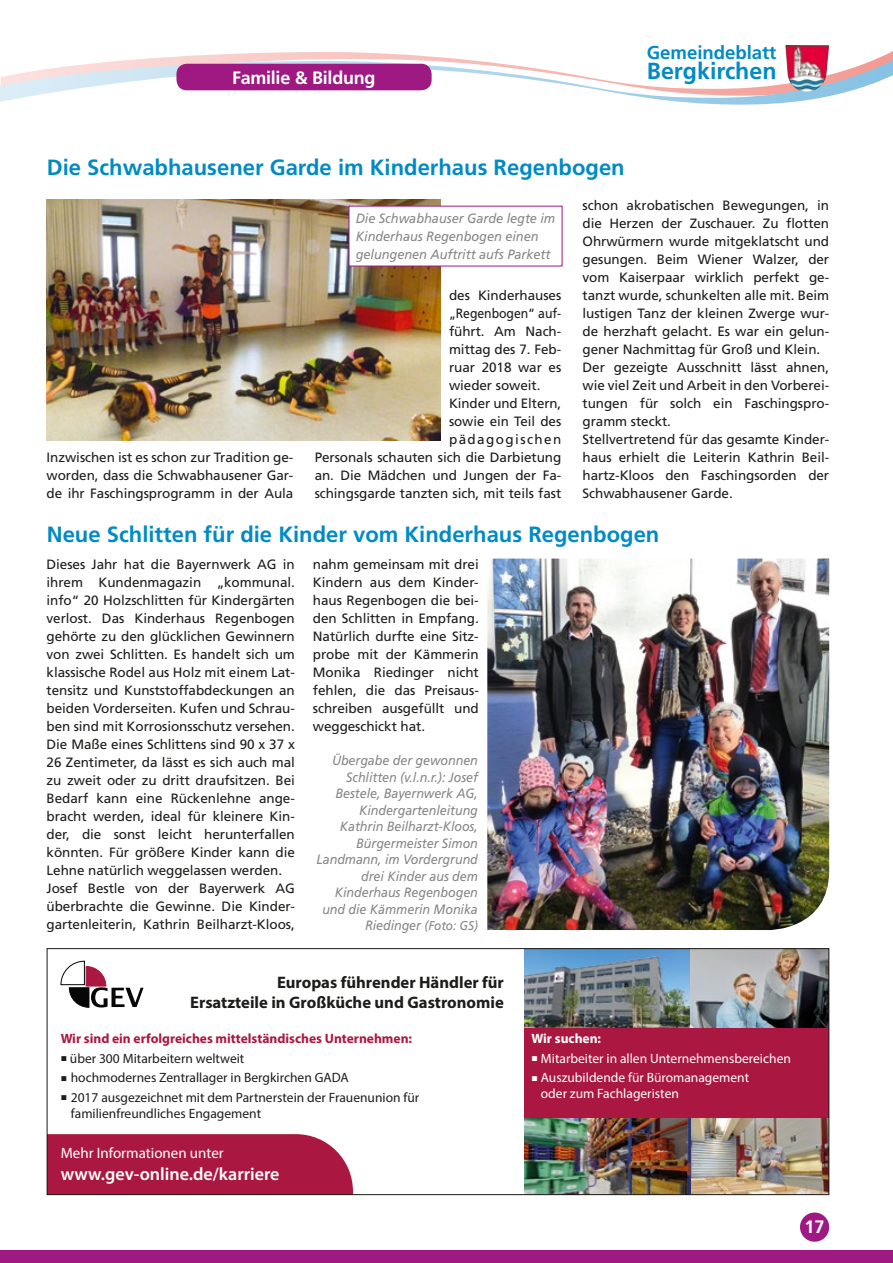
<style>
.page{position:relative;width:893px;height:1263px;background:#fff}
.page>*{position:absolute;margin:0;border:0;box-sizing:border-box;transform-origin:0 0}
.t1{font:700 23.25px "Frutiger";color:#008bc5}
.t2{font:700 22.05px "Frutiger";color:#008bc5}
.t3{font:700 18.6px "Frutiger";letter-spacing:-.005em;color:#008bc5}
.t4{font:600 18px "Myriad Pro";color:#fff}
.t5{font:700 18px "Frutiger";letter-spacing:-.015em;color:#fff}
.t6{font:700 16.65px/20px "Myriad Pro";color:#1d1d1b;text-align:right}
.t7{font:15px "Myriad Pro";color:#fff}
.t8{font:13.5px/18px "Frutiger";letter-spacing:-.005em;color:#1d1d1b;text-align:justify}
.t9{font:italic 13.5px/16.5px "Frutiger";letter-spacing:-.005em;color:#878787;text-align:right;scale:.93 1}
.t10{font:13.5px/16.2px "Myriad Pro";color:#1d1d1b}
.t11{font:13.5px/16.2px "Myriad Pro";color:#fff}
.t12{font:italic 13.5px/18px "Frutiger";letter-spacing:-.005em;color:#878787;scale:.95 1}
.t13{font:700 13.5px "Myriad Pro";color:#aa1841}
.t14{font:13.5px "Frutiger";letter-spacing:-.005em;color:#1d1d1b;scale:.91 1}
.t15{font:13.5px "Frutiger";letter-spacing:.105em;color:#1d1d1b}
.t16{font:700 13.5px "Myriad Pro";color:#fff}
.s1{font-size:12.75px}
.s2{font-family:"Arial";font-weight:700;font-size:10.5px}
</style>
<div class="page">
<svg style="left:0;top:53px;width:893px;height:52px"></svg>
<div style="left:0;top:1250px;width:893px;height:13px;background:#9e1981"></div>
<div style="left:800px;top:1212px;width:29px;height:30px;background:#9e1981;border-radius:50%"></div>
<div style="left:176px;top:64px;width:256px;height:26px;background:#9e1981;border-radius:11px"></div>
<img style="left:785px;top:45px;width:44px;height:48px">
<img style="left:487px;top:559px;width:342px;height:371px">
<img style="left:524px;top:950px;width:166px;height:78px">
<img style="left:690px;top:950px;width:137px;height:78px">
<img style="left:524px;top:1118px;width:168px;height:75px">
<img style="left:692px;top:1118px;width:135px;height:75px">
<div style="left:524px;top:1028px;width:305px;height:90px;background:#aa1841"></div>
<svg style="left:61px;top:961px;width:83px;height:46px"></svg>
<div style="left:47px;top:1189px;width:306px;height:5px;background:#aa1841"></div>
<div style="left:49px;top:1134px;width:304px;height:55px;background:#aa1841"></div>
<div style="left:47px;top:948px;width:782px;height:247px;border:1px solid #1a1a18"></div>
<img style="left:47px;top:199px;width:393px;height:241px">
<div style="left:349px;top:206px;width:213px;height:60px;background:#fff"></div>
<h3 class="t5" style="left:232px;top:67px;width:145px">Familie &amp; Bildung</h3>
<h3 class="t3" style="left:647px;top:42px;width:131px">Gemeindeblatt</h3>
<h1 class="t1" style="left:647px;top:58px;width:131px">Bergkirchen</h1>
<h2 class="t2" style="left:47px;top:154px;width:579px">Die Schwabhausener Garde im Kinderhaus Regenbogen</h2>
<p class="t8" style="left:47px;top:448px;width:248px">Inzwischen ist es schon zur Tradition ge&shy;worden, dass die Schwabhausener Gar&shy;de ihr Faschingsprogramm in der Aula</p>
<p class="t12" style="left:356px;top:210px;width:212px">Die Schwabhauser Garde legte im<br>Kinderhaus Regenbogen einen gelungenen Auftritt aufs Parkett</p>
<p class="t8" style="left:449px;top:286px;width:114px">des Kinderhauses</p>
<p class="t14" style="left:449px;top:305px;width:124px">„Regenbogen“ auf-</p>
<p class="t8" style="left:449px;top:322px;width:114px">führt. Am Nach-</p>
<p class="t8" style="left:449px;top:340px;width:114px">mittag des 7. Feb-</p>
<p class="t8" style="left:449px;top:358px;width:114px">ruar 2018 war es</p>
<p class="t8" style="left:449px;top:376px;width:93px">wieder soweit.</p>
<p class="t8" style="left:449px;top:394px;width:114px">Kinder und Eltern,</p>
<p class="t8" style="left:449px;top:412px;width:114px">sowie ein Teil des</p>
<p class="t15" style="left:449px;top:431px;width:114px">pädagogischen</p>
<p class="t8" style="left:315px;top:448px;width:248px">Personals schauten sich die Darbietung</p>
<p class="t8" style="left:315px;top:466px;width:248px">an. Die Mädchen und Jungen der Fa-</p>
<p class="t8" style="left:315px;top:484px;width:248px">schingsgarde tanzten sich, mit teils fast</p>
<p class="t8" style="left:583px;top:196px;width:248px;text-align:left">schon akrobatischen Bewegungen, in die Herzen der Zuschauer. Zu flotten Ohrwürmern wurde mitgeklatscht und gesungen. Beim Wiener Walzer, der vom Kaiserpaar wirklich perfekt ge&shy;tanzt wurde, schunkelten alle mit. Beim lustigen Tanz der kleinen Zwerge wur&shy;de herzhaft gelacht. Es war ein gelun&shy;gener Nachmittag für Groß und Klein.<br>Der gezeigte Ausschnitt lässt ahnen, wie viel Zeit und Arbeit in den Vorberei&shy;tungen für solch ein Faschingspro&shy;gramm steckt.<br>Stellvertretend für das gesamte Kinder&shy;haus erhielt die Leiterin Kathrin Beil&shy;hartz-Kloos den Faschingsorden der Schwabhausener Garde.</p>
<h2 class="t2" style="left:47px;top:522px;width:614px">Neue Schlitten für die Kinder vom Kinderhaus Regenbogen</h2>
<p class="t8" style="left:47px;top:555px;width:250px;text-align:left">Dieses Jahr hat die Bayernwerk AG in ihrem Kundenmagazin „kommunal. info“ 20 Holzschlitten für Kindergärten verlost. Das Kinderhaus Regenbogen gehörte zu den glücklichen Gewinnern von zwei Schlitten. Es handelt sich um klassische Rodel aus Holz mit einem Lat&shy;tensitz und Kunststoffabdeckungen an beiden Vorderseiten. Kufen und Schrau&shy;ben sind mit Korrosionsschutz versehen.<br>Die Maße eines Schlittens sind 90 x 37 x 26 Zentimeter, da lässt es sich auch mal zu zweit oder zu dritt draufsitzen. Bei Bedarf kann eine Rückenlehne ange&shy;bracht werden, ideal für kleinere Kin&shy;der, die sonst leicht herunterfallen könnten. Für größere Kinder kann die Lehne natürlich weggelassen werden.<br>Josef Bestle von der Bayerwerk AG überbrachte die Gewinne. Die Kinder&shy;gartenleiterin, Kathrin Beilharzt-Kloos,</p>
<p class="t8" style="left:313px;top:555px;width:167px">nahm gemeinsam mit drei Kindern aus dem Kinder&shy;haus Regenbogen die bei&shy;den Schlitten in Empfang.<br>Natürlich durfte eine Sitz&shy;probe mit der Kämmerin Monika Riedinger nicht fehlen, die das Preisaus&shy;schreiben ausgefüllt und weggeschickt hat.</p>
<p class="t9" style="left:317px;top:752px;width:175px">Übergabe der gewonnen<br>Schlitten (v.l.n.r.): Josef<br>Bestele, Bayernwerk AG,<br>Kindergartenleitung<br>Kathrin Beilharzt-Kloos,<br>Bürgermeister Simon<br>Landmann, im Vordergrund drei Kinder aus dem<br>Kinderhaus Regenbogen und die Kämmerin Monika<br>Riedinger <span class="s1">(Foto: GS)</span></p>
<p class="t6" style="left:190px;top:971px;width:315px">Europas führender Händler für<br>Ersatzteile in Großküche und Gastronomie</p>
<p class="t13" style="left:61px;top:1030px;width:353px">Wir sind ein erfolgreiches mittelständisches Unternehmen:</p>
<p class="t10" style="left:61px;top:1050px;width:185px"><span class="s2">■</span> über 300 Mitarbeitern weltweit</p>
<p class="t10" style="left:61px;top:1069px;width:290px"><span class="s2">■</span> hochmodernes Zentrallager in Bergkirchen GADA</p>
<p class="t10" style="left:71px;top:1089px;width:350px;text-indent:-10px"><span class="s2">■</span> 2017 ausgezeichnet mit dem Partnerstein der Frauenunion für familienfreundliches Engagement</p>
<p class="t7" style="left:61px;top:1144px;width:165px">Mehr Informationen unter</p>
<h3 class="t4" style="left:61px;top:1162px;width:220px">www.gev-online.de/karriere</h3>
<p class="t16" style="left:532px;top:1030px;width:71px">Wir suchen:</p>
<p class="t11" style="left:532px;top:1050px;width:261px"><span class="s2">■</span> Mitarbeiter in allen Unternehmensbereichen</p>
<p class="t11" style="left:541px;top:1069px;width:210px;text-indent:-9px"><span class="s2">■</span> Auszubildende für Büromanagement oder zum Fachlageristen</p>
<h3 class="t5" style="left:805px;top:1216px;width:22px">17</h3>
</div>
